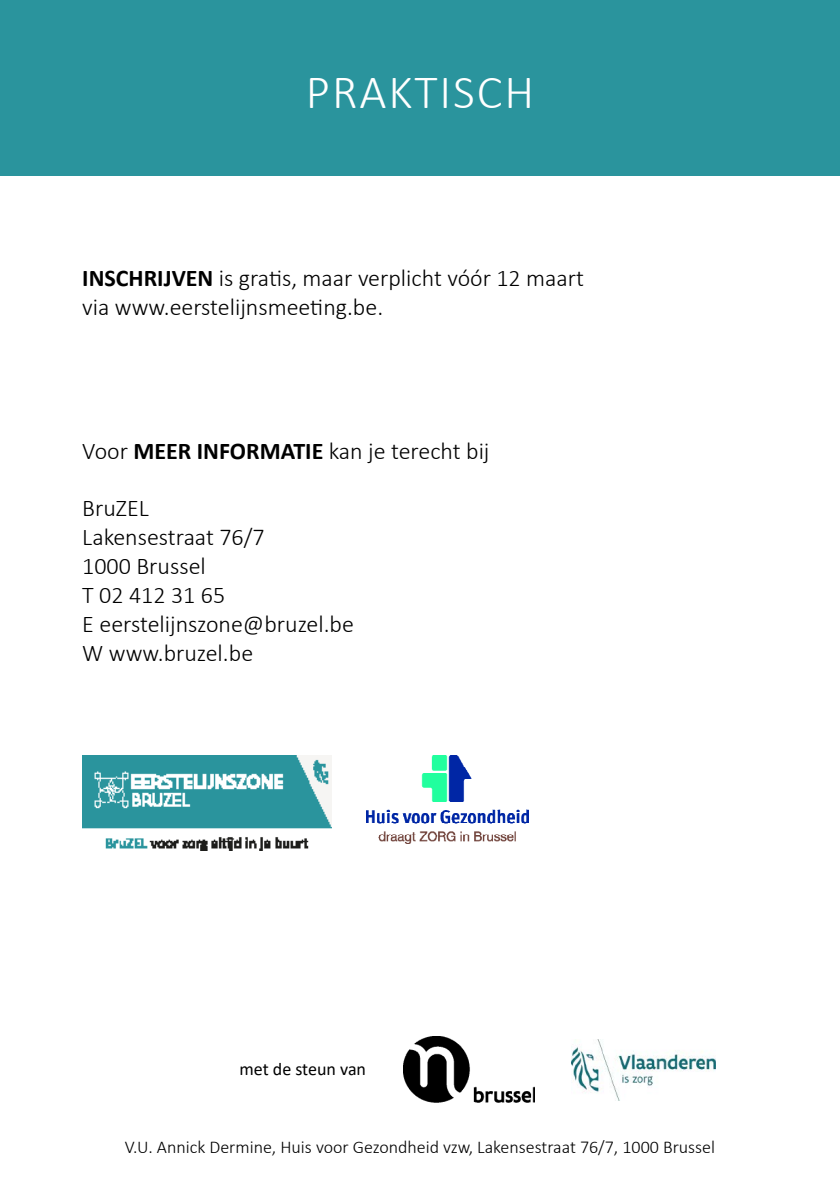
<style>
.page{position:relative;width:840px;height:1191px;background:#fff}
.page>*{position:absolute;margin:0;border:0;box-sizing:border-box;transform-origin:0 0}
.t1{font:300 48px "Calibri";letter-spacing:.04em;color:#fff}
.t2{font:300 24px/28.8px "Calibri";color:#000}
.t3{font:300 18px "Calibri";color:#000}
.t4{font:18px "Calibri";color:#000}
.s1{font-weight:700}
</style>
<div class="page">
<div style="left:0;top:0;width:839px;height:176px;background:#2a949d"></div>
<img style="left:403px;top:1036px;width:131px;height:67px">
<img style="left:571px;top:1039px;width:143px;height:61px">
<img style="left:366px;top:755px;width:162px;height:88px">
<img style="left:82px;top:755px;width:249px;height:95px">
<h1 class="t1" style="left:305px;top:62px;width:230px">PRAKTISCH</h1>
<p class="t2" style="left:82px;top:263px;width:503px"><span class="s1">INSCHRIJVEN</span> is gratis, maar verplicht vóór 12 maart via www.eerstelijnsmeeting.be.</p>
<p class="t2" style="left:82px;top:436px;width:408px">Voor <span class="s1">MEER INFORMATIE</span> kan je terecht bij</p>
<p class="t2" style="left:82px;top:494px;width:273px">BruZEL<br>Lakensestraat 76/7<br>1000 Brussel<br>T 02 412 31 65<br>E eerstelijnszone@bruzel.be<br>W www.bruzel.be</p>
<p class="t4" style="left:239px;top:1056px;width:128px">met de steun van</p>
<p class="t3" style="left:125px;top:1135px;width:591px">V.U. Annick Dermine, Huis voor Gezondheid vzw, Lakensestraat 76/7, 1000 Brussel</p>
</div>
